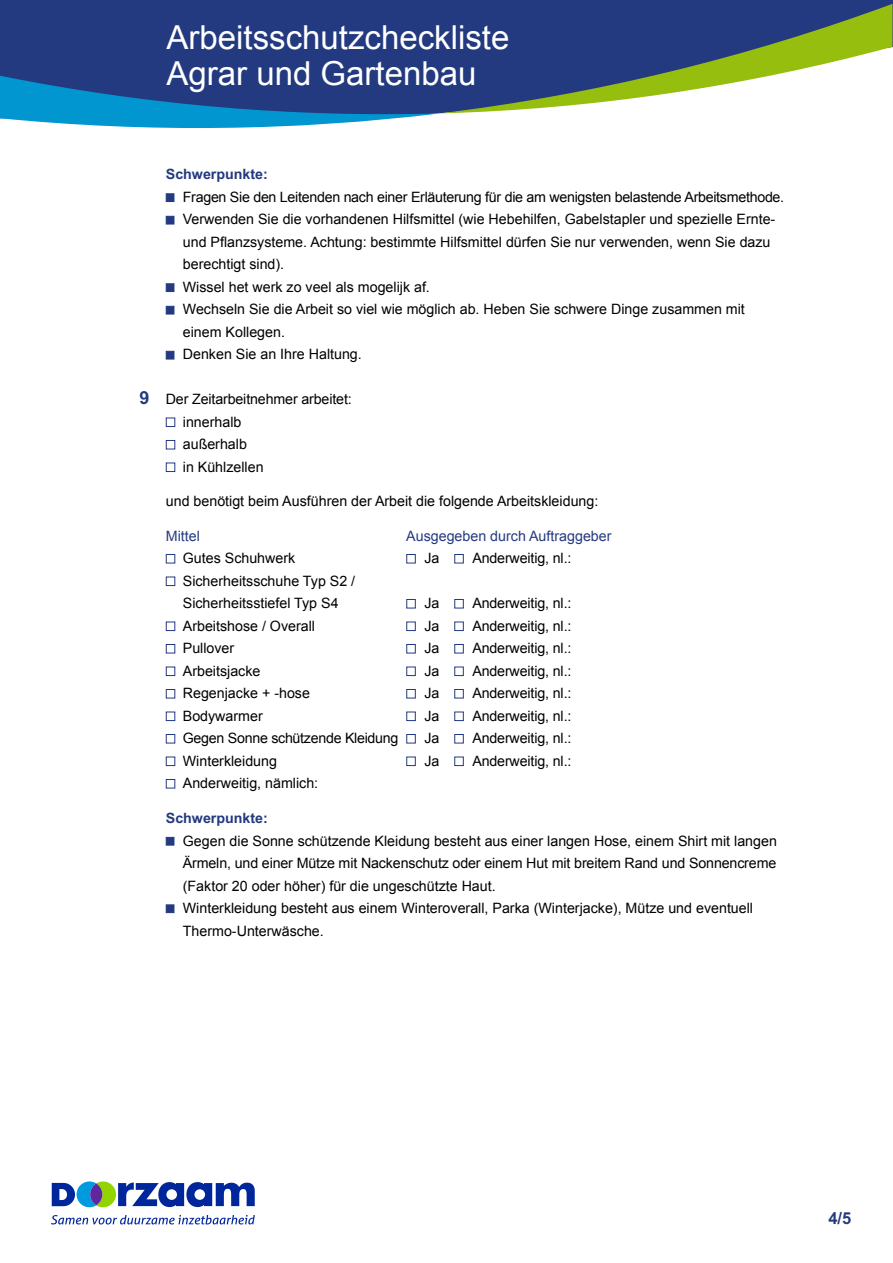
<style>
.page{position:relative;width:893px;height:1263px;background:#fff}
.page>*{position:absolute;margin:0;border:0;box-sizing:border-box;transform-origin:0 0}
.t1{font:33px/36px "Arial";color:#fff}
.t2{font:700 16.5px "Arial";color:#243a80}
.t3{font:14.25px/22.5px "Arial";color:#000}
.t4{font:14.25px "Arial";color:#243a80}
.t5{font:14.25px "Arial";letter-spacing:-.02em;color:#000}
.t6{font:700 14.25px "Arial";color:#243a80}
.s1{font-weight:700;font-size:18px;color:#243a80}
</style>
<div class="page">
<svg style="left:52px;top:1181px;width:203px;height:26px"></svg>
<svg style="left:51px;top:1215px;width:204px;height:9px"></svg>
<div style="left:0;top:0;width:893px;height:114px;background:#243a80"></div>
<svg style="left:0;top:76px;width:440px;height:52px;background:#276eaa"></svg>
<svg style="left:440px;top:4px;width:452px;height:109px;fill:#243a80"></svg>
<div style="left:166px;top:193px;width:8px;height:9px;background:#243a80;border:1px solid #243a80"></div>
<div style="left:166px;top:216px;width:8px;height:8px;background:#243a80;border:1px solid #243a80"></div>
<div style="left:166px;top:283px;width:8px;height:9px;background:#243a80;border:1px solid #243a80"></div>
<div style="left:166px;top:306px;width:8px;height:8px;background:#243a80;border:1px solid #243a80"></div>
<div style="left:166px;top:351px;width:8px;height:8px;background:#243a80;border:1px solid #243a80"></div>
<div style="left:166px;top:417px;width:9px;height:10px;border:1px solid #243a80"></div>
<div style="left:166px;top:440px;width:9px;height:9px;border:1px solid #243a80"></div>
<div style="left:166px;top:462px;width:9px;height:10px;border:1px solid #243a80"></div>
<div style="left:166px;top:554px;width:9px;height:9px;border:1px solid #243a80"></div>
<div style="left:406px;top:554px;width:10px;height:9px;border:1px solid #243a80"></div>
<div style="left:454px;top:554px;width:10px;height:9px;border:1px solid #243a80"></div>
<div style="left:166px;top:576px;width:9px;height:10px;border:1px solid #243a80"></div>
<div style="left:406px;top:599px;width:10px;height:9px;border:1px solid #243a80"></div>
<div style="left:454px;top:599px;width:10px;height:9px;border:1px solid #243a80"></div>
<div style="left:166px;top:621px;width:9px;height:10px;border:1px solid #243a80"></div>
<div style="left:406px;top:621px;width:10px;height:10px;border:1px solid #243a80"></div>
<div style="left:454px;top:621px;width:10px;height:10px;border:1px solid #243a80"></div>
<div style="left:166px;top:644px;width:9px;height:9px;border:1px solid #243a80"></div>
<div style="left:406px;top:644px;width:10px;height:9px;border:1px solid #243a80"></div>
<div style="left:454px;top:644px;width:10px;height:9px;border:1px solid #243a80"></div>
<div style="left:166px;top:666px;width:9px;height:10px;border:1px solid #243a80"></div>
<div style="left:406px;top:666px;width:10px;height:10px;border:1px solid #243a80"></div>
<div style="left:454px;top:666px;width:10px;height:10px;border:1px solid #243a80"></div>
<div style="left:166px;top:689px;width:9px;height:9px;border:1px solid #243a80"></div>
<div style="left:406px;top:689px;width:10px;height:9px;border:1px solid #243a80"></div>
<div style="left:454px;top:689px;width:10px;height:9px;border:1px solid #243a80"></div>
<div style="left:166px;top:711px;width:9px;height:10px;border:1px solid #243a80"></div>
<div style="left:406px;top:711px;width:10px;height:10px;border:1px solid #243a80"></div>
<div style="left:454px;top:711px;width:10px;height:10px;border:1px solid #243a80"></div>
<div style="left:166px;top:734px;width:9px;height:9px;border:1px solid #243a80"></div>
<div style="left:406px;top:734px;width:10px;height:9px;border:1px solid #243a80"></div>
<div style="left:454px;top:734px;width:10px;height:9px;border:1px solid #243a80"></div>
<div style="left:166px;top:756px;width:9px;height:10px;border:1px solid #243a80"></div>
<div style="left:406px;top:756px;width:10px;height:10px;border:1px solid #243a80"></div>
<div style="left:454px;top:756px;width:10px;height:10px;border:1px solid #243a80"></div>
<div style="left:166px;top:779px;width:9px;height:9px;border:1px solid #243a80"></div>
<div style="left:166px;top:837px;width:8px;height:8px;background:#243a80;border:1px solid #243a80"></div>
<div style="left:166px;top:904px;width:8px;height:9px;background:#243a80;border:1px solid #243a80"></div>
<h1 class="t1" style="left:166px;top:20px;width:344px">Arbeitsschutzcheckliste<br>Agrar und Gartenbau</h1>
<p class="t6" style="left:166px;top:164px;width:104px">Schwerpunkte:</p>
<p class="t3" style="left:183px;top:186px;width:603px">Fragen Sie den Leitenden nach einer Erläuterung für die am wenigsten belastende Arbeitsmethode.<br>Verwenden Sie die vorhandenen Hilfsmittel (wie Hebehilfen, Gabelstapler und spezielle Ernte&shy;und Pflanzsysteme. Achtung: bestimmte Hilfsmittel dürfen Sie nur verwenden, wenn Sie dazu berechtigt sind).<br>Wissel het werk zo veel als mogelijk af.<br>Wechseln Sie die Arbeit so viel wie möglich ab. Heben Sie schwere Dinge zusammen mit einem Kollegen.<br>Denken Sie an Ihre Haltung.</p>
<p class="t3" style="left:183px;top:388px;width:170px;text-indent:-43px"><span class="s1">9</span> Der Zeitarbeitnehmer arbeitet: innerhalb<br>außerhalb<br>in Kühlzellen</p>
<p class="t3" style="left:166px;top:490px;width:434px">und benötigt beim Ausführen der Arbeit die folgende Arbeitskleidung:</p>
<p class="t4" style="left:166px;top:527px;width:36px">Mittel</p>
<p class="t4" style="left:406px;top:527px;width:207px">Ausgegeben durch Auftraggeber</p>
<p class="t3" style="left:183px;top:547px;width:114px">Gutes Schuhwerk</p>
<p class="t3" style="left:424px;top:547px;width:17px">Ja</p>
<p class="t3" style="left:472px;top:547px;width:101px">Anderweitig, nl.:</p>
<p class="t3" style="left:183px;top:570px;width:174px">Sicherheitsschuhe Typ S2 /<br>Sicherheitsstiefel Typ S4</p>
<p class="t3" style="left:424px;top:592px;width:17px">Ja</p>
<p class="t3" style="left:472px;top:592px;width:101px">Anderweitig, nl.:</p>
<p class="t3" style="left:183px;top:615px;width:134px">Arbeitshose / Overall</p>
<p class="t3" style="left:424px;top:615px;width:17px">Ja</p>
<p class="t3" style="left:472px;top:615px;width:101px">Anderweitig, nl.:</p>
<p class="t3" style="left:183px;top:637px;width:53px">Pullover</p>
<p class="t3" style="left:424px;top:637px;width:17px">Ja</p>
<p class="t3" style="left:472px;top:637px;width:101px">Anderweitig, nl.:</p>
<p class="t3" style="left:183px;top:660px;width:79px">Arbeitsjacke</p>
<p class="t3" style="left:424px;top:660px;width:17px">Ja</p>
<p class="t3" style="left:472px;top:660px;width:101px">Anderweitig, nl.:</p>
<p class="t3" style="left:183px;top:682px;width:129px">Regenjacke + -hose</p>
<p class="t3" style="left:424px;top:682px;width:17px">Ja</p>
<p class="t3" style="left:472px;top:682px;width:101px">Anderweitig, nl.:</p>
<p class="t3" style="left:183px;top:705px;width:81px">Bodywarmer</p>
<p class="t3" style="left:424px;top:705px;width:17px">Ja</p>
<p class="t3" style="left:472px;top:705px;width:101px">Anderweitig, nl.:</p>
<p class="t5" style="left:183px;top:729px;width:217px">Gegen Sonne schützende Kleidung</p>
<p class="t3" style="left:424px;top:727px;width:17px">Ja</p>
<p class="t3" style="left:472px;top:727px;width:101px">Anderweitig, nl.:</p>
<p class="t3" style="left:183px;top:750px;width:96px">Winterkleidung</p>
<p class="t3" style="left:424px;top:750px;width:17px">Ja</p>
<p class="t3" style="left:472px;top:750px;width:101px">Anderweitig, nl.:</p>
<p class="t3" style="left:183px;top:772px;width:137px">Anderweitig, nämlich:</p>
<p class="t6" style="left:166px;top:808px;width:104px">Schwerpunkte:</p>
<p class="t3" style="left:183px;top:829px;width:596px">Gegen die Sonne schützende Kleidung besteht aus einer langen Hose, einem Shirt mit langen Ärmeln, und einer Mütze mit Nackenschutz oder einem Hut mit breitem Rand und Sonnencreme (Faktor 20 oder höher) für die ungeschützte Haut.<br>Winterkleidung besteht aus einem Winteroverall, Parka (Winterjacke), Mütze und eventuell Thermo-Unterwäsche.</p>
<p class="t2" style="left:828px;top:1207px;width:24px">4/5</p>
</div>
